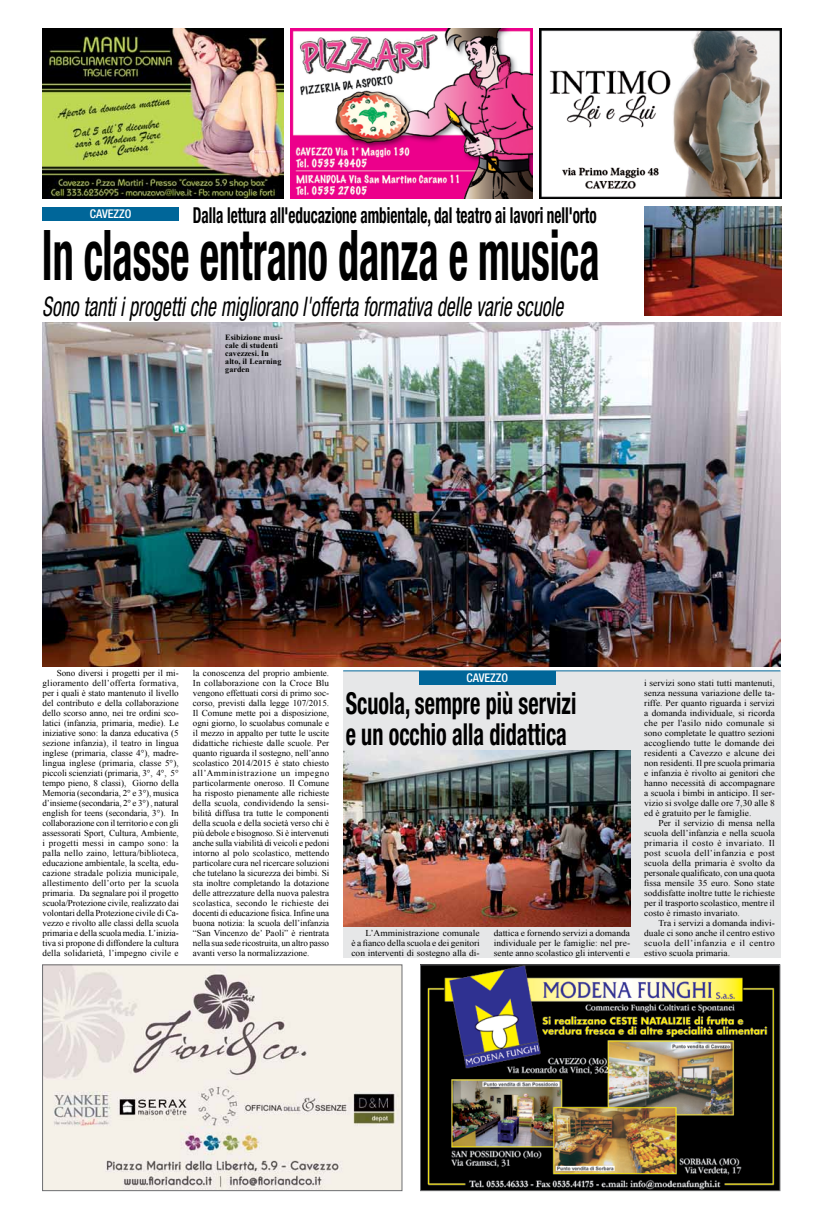
<style>
.page{position:relative;width:823px;height:1219px;background:#fff}
.page>*{position:absolute;margin:0;border:0;box-sizing:border-box;transform-origin:0 0}
.t1{font:700 condensed 70px "Helvetica Neue LT Std";color:#000;scale:.6 1}
.t2{font:700 condensed 30.3px/30.3px "Helvetica Neue LT Std";color:#000;scale:.73 1}
.t3{font:italic condensed 27px "Helvetica Neue LT Std";color:#000;scale:.73 1}
.t4{font:700 condensed 22px "Helvetica Neue LT Std";color:#000;scale:.69 1}
.t5{font:500 condensed 12px "Helvetica Neue LT Std";letter-spacing:.03em;color:#fff}
.t6{font:9px/10px "Times New Roman";color:#000;text-align:justify}
.t7{font:9px/10px "Times New Roman";color:#000;text-align:justify;scale:1.05 1}
.t8{font:700 8px/8px "Times New Roman";letter-spacing:.01em;color:#000}
</style>
<div class="page">
<div style="left:343px;top:672px;width:437px;height:286px;background:#e6e7e8"></div>
<img style="left:44px;top:966px;width:356px;height:223px">
<div style="left:42px;top:964px;width:360px;height:227px;border:1px solid #6d6e71"></div>
<img style="left:422px;top:966px;width:356px;height:223px">
<div style="left:420px;top:964px;width:360px;height:227px;border:1px solid #6d6e71"></div>
<img style="left:539px;top:28px;width:241px;height:171px">
<img style="left:42px;top:28px;width:241px;height:171px">
<img style="left:291px;top:28px;width:241px;height:171px">
<div style="left:42px;top:207px;width:136px;height:14px;background:#069"></div>
<img style="left:43px;top:322px;width:737px;height:344px">
<img style="left:644px;top:206px;width:136px;height:109px">
<img style="left:343px;top:751px;width:286px;height:175px">
<div style="left:419px;top:671px;width:136px;height:14px;background:#069"></div>
<hr style="left:343px;top:670px;width:437px;height:1px;background:#069">
<h3 class="t5" style="left:90px;top:206px;width:43px">CAVEZZO</h3>
<h3 class="t4" style="left:193px;top:202px;width:586px">Dalla lettura all'educazione ambientale, dal teatro ai lavori nell'orto</h3>
<h1 class="t1" style="left:42px;top:213px;width:930px">In classe entrano danza e musica</h1>
<h3 class="t3" style="left:42px;top:290px;width:715px">Sono tanti i progetti che migliorano l'offerta formativa delle varie scuole</h3>
<p class="t8" style="left:225px;top:333px;width:59px">Esibizione musi&shy;cale di studenti cavezzesi. In alto, il Learning garden</p>
<p class="t6" style="left:43px;top:668px;width:138px;text-indent:14px">Sono diversi i progetti per il mi&shy;glioramento dell’offerta formativa, per i quali è stato mantenuto il livello del contributo e della collaborazione dello scorso anno, nei tre ordini sco&shy;latici (infanzia, primaria, medie). Le iniziative sono: la danza educativa (5 sezione infanzia), il teatro in lingua inglese (primaria, classe 4°), madre&shy;lingua inglese (primaria, classe 5°), piccoli scienziati (primaria, 3°, 4°, 5° tempo pieno, 8 classi), Giorno della Memoria (secondaria, 2° e 3°), musica d’insieme (secondaria, 2° e 3°) , natural english for teens (secondaria, 3°). In collaborazione con il territorio e con gli assessorati Sport, Cultura, Ambiente, i progetti messi in campo sono: la palla nello zaino, lettura/biblioteca, educazione ambientale, la scelta, edu&shy;cazione stradale polizia municipale, allestimento dell’orto per la scuola primaria. Da segnalare poi il progetto scuola/Protezione civile, realizzato dai volontari della Protezione civile di Ca&shy;vezzo e rivolto alle classi della scuola primaria e della scuola media. L’inizia&shy;tiva si propone di diffondere la cultura della solidarietà, l’impegno civile e</p>
<p class="t6" style="left:193px;top:668px;width:138px">la conoscenza del proprio ambiente.<br>In collaborazione con la Croce Blu vengono effettuati corsi di primo soc&shy;corso, previsti dalla legge 107/2015.<br>Il Comune mette poi a disposizione, ogni giorno, lo scuolabus comunale e il mezzo in appalto per tutte le uscite didattiche richieste dalle scuole. Per quanto riguarda il sostegno, nell’anno scolastico 2014/2015 è stato chiesto all’Amministrazione un impegno particolarmente oneroso. Il Comune ha risposto pienamente alle richieste della scuola, condividendo la sensi&shy;bilità diffusa tra tutte le componenti della scuola e della società verso chi è più debole e bisognoso. Si è intervenuti anche sulla viabilità di veicoli e pedoni intorno al polo scolastico, mettendo particolare cura nel ricercare soluzioni che tutelano la sicurezza dei bimbi. Si sta inoltre completando la dotazione delle attrezzature della nuova palestra scolastica, secondo le richieste dei docenti di educazione fisica. Infine una buona notizia: la scuola dell’infanzia “San Vincenzo de’ Paoli” è rientrata nella sua sede ricostruita, un altro passo avanti verso la normalizzazione.</p>
<h3 class="t5" style="left:466px;top:670px;width:43px">CAVEZZO</h3>
<h2 class="t2" style="left:345px;top:688px;width:317px">Scuola, sempre più servizi e un occhio alla didattica</h2>
<p class="t7" style="left:351px;top:928px;width:124px;text-indent:14px">L’Amministrazione comunale è a fianco della scuola e dei genitori con interventi di sostegno alla di-</p>
<p class="t7" style="left:493px;top:928px;width:131px">dattica e fornendo servizi a domanda individuale per le famiglie: nel pre&shy;sente anno scolastico gli interventi e</p>
<p class="t7" style="left:643px;top:678px;width:126px">i servizi sono stati tutti mantenuti, senza nessuna variazione delle ta&shy;riffe. Per quanto riguarda i servizi a domanda individuale, si ricorda che per l'asilo nido comunale si sono completate le quattro sezioni accogliendo tutte le domande dei residenti a Cavezzo e alcune dei non residenti. Il pre scuola primaria e infanzia è rivolto ai genitori che hanno necessità di accompagnare a scuola i bimbi in anticipo. Il ser&shy;vizio si svolge dalle ore 7,30 alle 8 ed è gratuito per le famiglie.</p>
<p class="t7" style="left:643px;top:818px;width:126px;text-indent:14px">Per il servizio di mensa nella scuola dell’infanzia e nella scuola primaria il costo è invariato. Il post scuola dell’infanzia e post scuola della primaria è svolto da personale qualificato, con una quota fissa mensile 35 euro. Sono state soddisfatte inoltre tutte le richieste per il trasporto scolastico, mentre il costo è rimasto invariato.</p>
<p class="t7" style="left:643px;top:918px;width:126px;text-indent:14px">Tra i servizi a domanda indivi&shy;duale ci sono anche il centro estivo scuola dell’infanzia e il centro estivo scuola primaria.</p>
</div>
